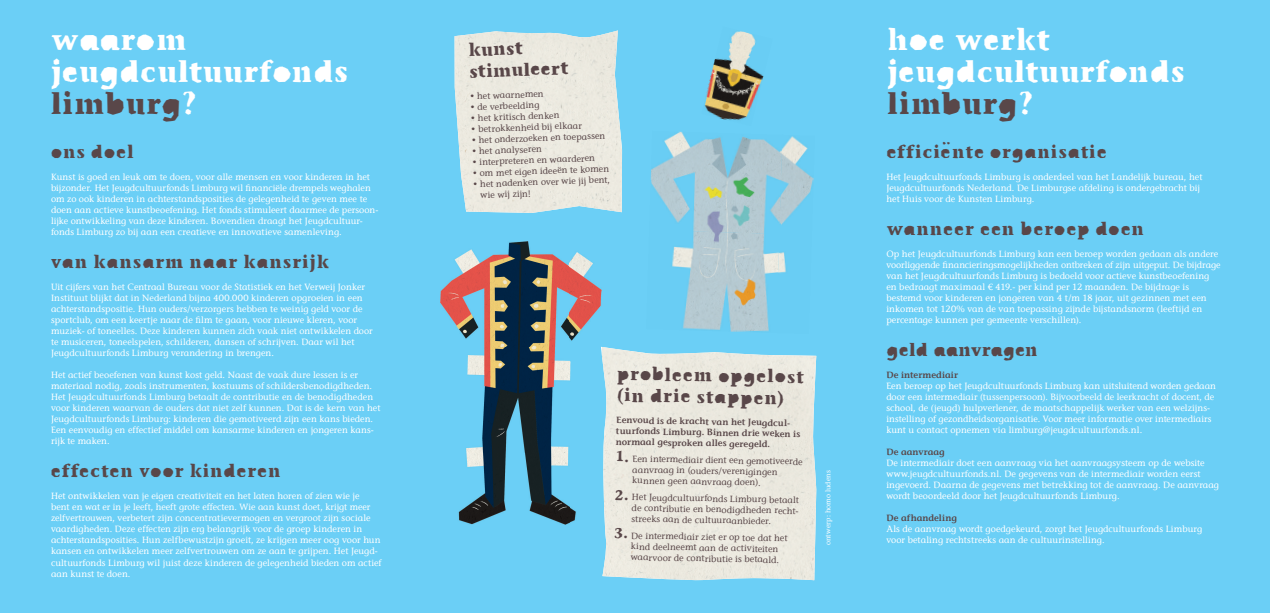
<style>
.page{position:relative;width:1270px;height:613px;background:#fff}
.page>*{position:absolute;margin:0;border:0;box-sizing:border-box;transform-origin:0 0}
.t1{font:30px/32px "Jeugdcultuurfonds Cutout";color:#fff}
.t2{font:18px/21.6px "Jeugdcultuurfonds Cutout";letter-spacing:.03em;color:#594749}
.t3{font:18px "Jeugdcultuurfonds Cutout";color:#594749}
.t4{font:9px/11px "Stone Informal LT";letter-spacing:.005em;color:#fff}
.t5{font:9px/10.8px "Stone Informal LT";color:#594749}
.t6{font:600 9px/10.8px "Stone Informal LT";letter-spacing:.01em;color:#594749}
.t7{font:7px "Stone Informal LT";letter-spacing:.005em;color:#fff}
.s1{color:#594749}
.s2{font-family:"Jeugdcultuurfonds Cutout";font-size:14px}
</style>
<div class="page">
<div style="left:0;top:0;width:1270px;height:612px;background:#6bcff6"></div>
<img style="left:441px;top:241px;width:160px;height:283px">
<img style="left:601px;top:347px;width:215px;height:233px">
<img style="left:455px;top:30px;width:167px;height:183px">
<img style="left:650px;top:131px;width:126px;height:99px">
<img style="left:776px;top:136px;width:38px;height:137px">
<img style="left:672px;top:230px;width:107px;height:102px">
<img style="left:704px;top:31px;width:60px;height:89px">
<h1 class="t1" style="left:51px;top:23px;width:299px">waarom jeugdcultuurfonds <span class="s1">limburg</span>?</h1>
<h1 class="t1" style="left:887px;top:23px;width:299px">hoe werkt jeugdcultuurfonds <span class="s1">limburg</span>?</h1>
<h2 class="t2" style="left:468px;top:39px;width:101px;rotate:-2deg">Kunst stimuleert</h2>
<p class="t5" style="left:470px;top:91px;width:75px;rotate:-2deg"><sup>.</sup> het waarnemen</p>
<p class="t5" style="left:470px;top:102px;width:70px;rotate:-2deg"><sup>.</sup> de verbeelding</p>
<p class="t5" style="left:471px;top:113px;width:90px;rotate:-2deg"><sup>.</sup> het kritisch denken</p>
<p class="t5" style="left:471px;top:124px;width:112px;rotate:-2deg"><sup>.</sup> betrokkenheid bij elkaar</p>
<p class="t5" style="left:471px;top:135px;width:135px;rotate:-2deg"><sup>.</sup> het onderzoeken en toepassen</p>
<p class="t5" style="left:472px;top:146px;width:71px;rotate:-2deg"><sup>.</sup> het analyseren</p>
<p class="t5" style="left:472px;top:157px;width:124px;rotate:-2deg"><sup>.</sup> interpreteren en waarderen</p>
<p class="t5" style="left:473px;top:168px;width:138px;rotate:-2deg"><sup>.</sup> om met eigen ideeën te komen</p>
<p class="t5" style="left:473px;top:179px;width:139px;rotate:-2deg"><sup>.</sup> het nadenken over wie jij bent,</p>
<p class="t5" style="left:480px;top:189px;width:52px;rotate:-2deg">wie wij zijn!</p>
<h2 class="t2" style="left:886px;top:140px;width:222px">EFFICIËNTE ORGANISATIE</h2>
<h2 class="t2" style="left:51px;top:140px;width:84px">ONS DOEL</h2>
<p class="t4" style="left:886px;top:171px;width:318px">Het Jeugdcultuurfonds Limburg is onderdeel van het Landelijk bureau, het<br>Jeugdcultuurfonds Nederland. De Limburgse afdeling is ondergebracht bij het Huis voor de Kunsten Limburg.</p>
<p class="t4" style="left:51px;top:171px;width:329px">Kunst is goed en leuk om te doen, voor alle mensen en voor kinderen in het bijzonder. Het Jeugdcultuurfonds Limburg wil financiële drempels weghalen om zo ook kinderen in achterstandsposities de gelegenheid te geven mee te doen aan actieve kunstbeoefening. Het fonds stimuleert daarmee de persoon&shy;lijke ontwikkeling van deze kinderen. Bovendien draagt het Jeugdcultuur&shy;fonds Limburg zo bij aan een creatieve en innovatieve samenleving.</p>
<h2 class="t2" style="left:886px;top:217px;width:260px">WANNEER EEN BEROEP DOEN</h2>
<h2 class="t2" style="left:51px;top:250px;width:280px">VAN KANSARM NAAR KANSRIJK</h2>
<p class="t4" style="left:51px;top:281px;width:323px">Uit cijfers van het Centraal Bureau voor de Statistiek en het Verweij Jonker Instituut blijkt dat in Nederland bijna 400.000 kinderen opgroeien in een achterstandspositie. Hun ouders/verzorgers hebben te weinig geld voor de sportclub, om een keertje naar de film te gaan, voor nieuwe kleren, voor muziek- of toneelles. Deze kinderen kunnen zich vaak niet ontwikkelen door te musiceren, toneelspelen, schilderen, dansen of schrijven. Daar wil het Jeugdcultuurfonds Limburg verandering in brengen.</p>
<p class="t4" style="left:51px;top:369px;width:331px">Het actief beoefenen van kunst kost geld. Naast de vaak dure lessen is er materiaal nodig, zoals instrumenten, kostuums of schildersbenodigdheden.<br>Het Jeugdcultuurfonds Limburg betaalt de contributie en de benodigdheden voor kinderen waarvan de ouders dat niet zelf kunnen. Dat is de kern van het Jeugdcultuurfonds Limburg: kinderen die gemotiveerd zijn een kans bieden.<br>Een eenvoudig en effectief middel om kansarme kinderen en jongeren kans&shy;rijk te maken.</p>
<h2 class="t2" style="left:51px;top:459px;width:232px">EFFECTEN VOOR KINDEREN</h2>
<p class="t4" style="left:51px;top:490px;width:332px">Het ontwikkelen van je eigen creativiteit en het laten horen of zien wie je<br>bent en wat er in je leeft, heeft grote effecten. Wie aan kunst doet, krijgt meer zelfvertrouwen, verbetert zijn concentratievermogen en vergroot zijn sociale vaardigheden. Deze effecten zijn erg belangrijk voor de groep kinderen in achterstandsposities. Hun zelfbewustzijn groeit, ze krijgen meer oog voor hun kansen en ontwikkelen meer zelfvertrouwen om ze aan te grijpen. Het Jeugd&shy;cultuurfonds Limburg wil juist deze kinderen de gelegenheid bieden om actief aan kunst te doen.</p>
<h2 class="t2" style="left:617px;top:362px;width:189px;rotate:1deg">PROBLEEM OPGELOST (IN DRIE STAPPEN)</h2>
<p class="t6" style="left:616px;top:414px;width:186px;rotate:1deg">Eenvoud is de kracht van het Jeugdcul&shy;tuurfonds Limburg. Binnen drie weken is normaal gesproken alles geregeld.</p>
<p class="t5" style="left:633px;top:453px;width:172px;text-indent:-17px;rotate:1deg"><span class="s2">1.</span> Een intermediair dient een gemotiveerde aanvraag in (ouders/verenigingen kunnen geen aanvraag doen).</p>
<p class="t5" style="left:632px;top:491px;width:169px;text-align:justify;text-indent:-17px;rotate:1deg"><span class="s2">2.</span> Het Jeugdcultuurfonds Limburg betaalt de contributie en benodigdheden recht&shy;streeks aan de cultuuraanbieder.</p>
<p class="t5" style="left:631px;top:529px;width:158px;text-indent:-17px;rotate:1deg"><span class="s2">3.</span> De intermediair ziet er op toe dat het kind deelneemt aan de activiteiten waarvoor de contributie is betaald.</p>
<p class="t7" style="left:824px;top:544px;width:76px;rotate:-90deg">ontwerp: homo ludens</p>
<p class="t4" style="left:886px;top:248px;width:336px">Op het Jeugdcultuurfonds Limburg kan een beroep worden gedaan als andere voorliggende financieringsmogelijkheden ontbreken of zijn uitgeput. De bijdrage van het Jeugdcultuurfonds Limburg is bedoeld voor actieve kunstbeoefening en bedraagt maximaal € 419.- per kind per 12 maanden. De bijdrage is bestemd voor kinderen en jongeren van 4 t/m 18 jaar, uit gezinnen met een inkomen tot 120% van de van toepassing zijnde bijstandsnorm (leeftijd en percentage kunnen per gemeente verschillen).</p>
<h2 class="t3" style="left:886px;top:338px;width:153px">Geld aanvragen</h2>
<p class="t6" style="left:886px;top:369px;width:73px">De intermediair</p>
<p class="t4" style="left:886px;top:380px;width:331px">Een beroep op het Jeugdcultuurfonds Limburg kan uitsluitend worden gedaan door een intermediair (tussenpersoon). Bijvoorbeeld de leerkracht of docent, de school, de (jeugd) hulpverlener, de maatschappelijk werker van een welzijns&shy;instelling of gezondheidsorganisatie. Voor meer informatie over intermediairs kunt u contact opnemen via limburg@jeugdcultuurfonds.nl.</p>
<p class="t6" style="left:886px;top:446px;width:60px">De aanvraag</p>
<p class="t4" style="left:886px;top:457px;width:334px">De intermediair doet een aanvraag via het aanvraagsysteem op de website www.jeugdcultuurfonds.nl. De gegevens van de intermediair worden eerst ingevoerd. Daarna de gegevens met betrekking tot de aanvraag. De aanvraag wordt beoordeeld door het Jeugdcultuurfonds Limburg.</p>
<p class="t6" style="left:886px;top:512px;width:72px">De afhandeling</p>
<p class="t4" style="left:886px;top:523px;width:317px">Als de aanvraag wordt goedgekeurd, zorgt het Jeugdcultuurfonds Limburg voor betaling rechtstreeks aan de cultuurinstelling.</p>
</div>
